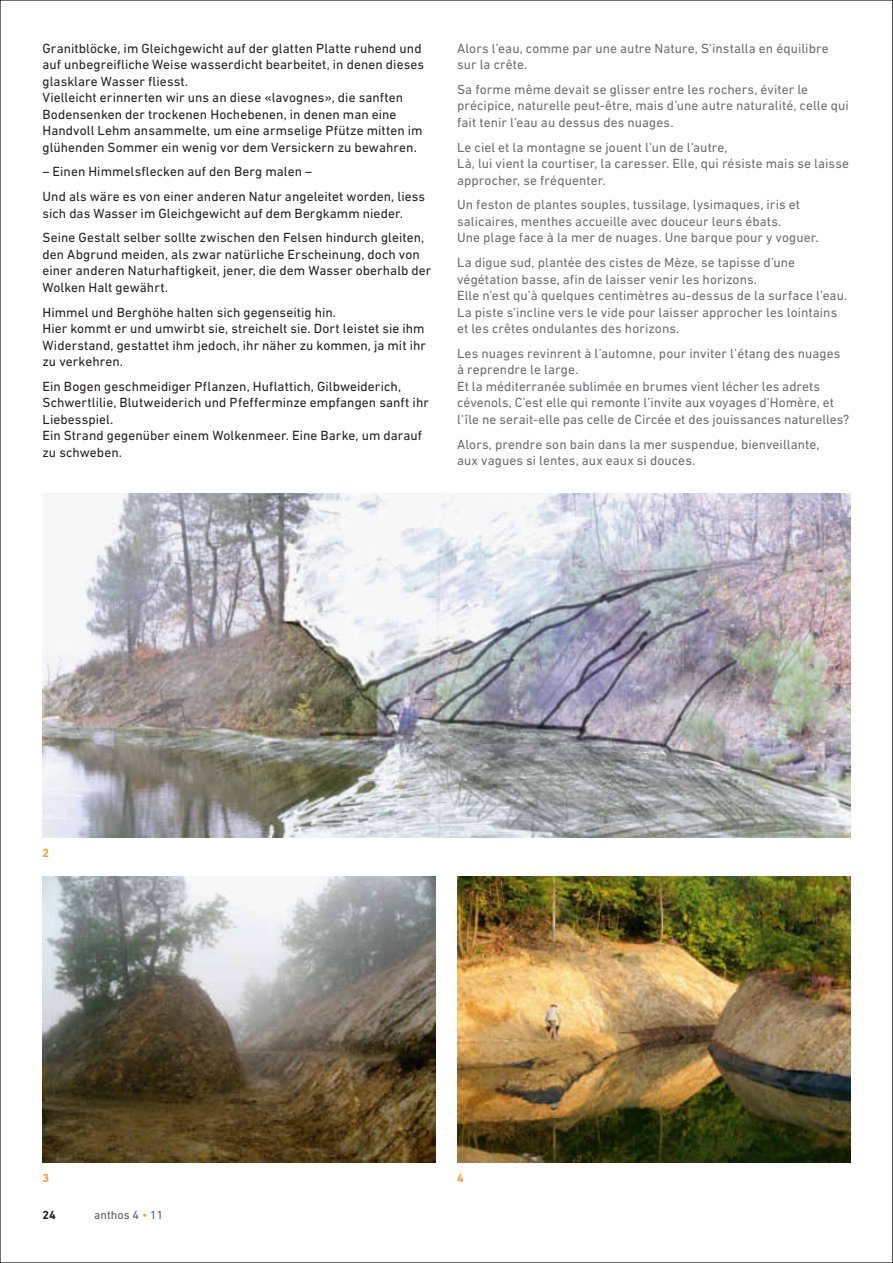
<style>
.page{position:relative;width:893px;height:1263px;background:#fff}
.page>*{position:absolute;margin:0;border:0;box-sizing:border-box;transform-origin:0 0}
.t1{font:13.5px/16.5px "DIN Next LT Pro";letter-spacing:.005em;color:#6c6d70}
.t2{font:13.5px/16.5px "DIN Next LT Pro";letter-spacing:.005em;color:#231f20}
.t3{font:12px "DIN Next LT Pro";letter-spacing:.005em;color:#57585a}
.t4{font:700 12px "DIN Next LT Pro";color:#f89b39}
.t5{font:700 12px "DIN Next LT Pro";color:#231f20}
.s1{color:#f89b39}
</style>
<div class="page">
<img style="left:43px;top:493px;width:807px;height:345px">
<img style="left:43px;top:876px;width:393px;height:287px">
<img style="left:457px;top:876px;width:393px;height:287px">
<svg style="left:892px;top:0;width:1px;height:1263px"></svg>
<p class="t2" style="left:43px;top:40px;width:383px">Granitblöcke, im Gleichgewicht auf der glatten Platte ruhend und auf unbegreifliche Weise wasserdicht bearbeitet, in denen dieses glasklare Wasser fliesst.<br>Vielleicht erinnerten wir uns an diese «lavognes», die sanften Bodensenken der trockenen Hochebenen, in denen man eine Handvoll Lehm ansammelte, um eine armselige Pfütze mitten im glühenden Sommer ein wenig vor dem Versickern zu bewahren.</p>
<p class="t2" style="left:43px;top:159px;width:384px;line-height:24.8px">– Einen Himmelsflecken auf den Berg malen –<br>Und als wäre es von einer anderen Natur angeleitet worden, liess</p>
<p class="t2" style="left:43px;top:200px;width:383px;line-height:24.8px">sich das Wasser im Gleichgewicht auf dem Bergkamm nieder.<br>Seine Gestalt selber sollte zwischen den Felsen hindurch gleiten,</p>
<p class="t2" style="left:43px;top:246px;width:390px">den Abgrund meiden, als zwar natürliche Erscheinung, doch von einer anderen Naturhaftigkeit, jener, die dem Wasser oberhalb der<br>Wolken Halt gewährt.</p>
<p class="t2" style="left:43px;top:304px;width:385px">Himmel und Berghöhe halten sich gegenseitig hin.<br>Hier kommt er und umwirbt sie, streichelt sie. Dort leistet sie ihm Widerstand, gestattet ihm jedoch, ihr näher zu kommen, ja mit ihr zu verkehren.</p>
<p class="t2" style="left:43px;top:378px;width:388px">Ein Bogen geschmeidiger Pflanzen, Huflattich, Gilbweiderich, Schwertlilie, Blutweiderich und Pfefferminze empfangen sanft ihr Liebesspiel.<br>Ein Strand gegenüber einem Wolkenmeer. Eine Barke, um darauf zu schweben.</p>
<p class="t1" style="left:457px;top:40px;width:373px">Alors l’eau, comme par une autre Nature, S’installa en équilibre sur la crête.</p>
<p class="t1" style="left:457px;top:81px;width:393px">Sa forme même devait se glisser entre les rochers, éviter le précipice, naturelle peut-être, mais d’une autre naturalité, celle qui fait tenir l’eau au dessus des nuages.</p>
<p class="t1" style="left:457px;top:139px;width:393px">Le ciel et la montagne se jouent l’un de l’autre,<br>Là, lui vient la courtiser, la caresser. Elle, qui résiste mais se laisse approcher, se fréquenter.</p>
<p class="t1" style="left:457px;top:196px;width:363px">Un feston de plantes souples, tussilage, lysimaques, iris et salicaires, menthes accueille avec douceur leurs ébats.<br>Une plage face à la mer de nuages. Une barque pour y voguer.</p>
<p class="t1" style="left:457px;top:254px;width:392px">La digue sud, plantée des cistes de Mèze, se tapisse d’une végétation basse, afin de laisser venir les horizons.<br>Elle n’est qu’à quelques centimètres au-dessus de la surface l’eau.<br>La piste s’incline vers le vide pour laisser approcher les lointains et les crêtes ondulantes des horizons.</p>
<p class="t1" style="left:457px;top:345px;width:394px">Les nuages revinrent à l’automne, pour inviter l’étang des nuages à reprendre le large.<br>Et la méditerranée sublimée en brumes vient lécher les adrets cévenols, C’est elle qui remonte l’invite aux voyages d’Homère, et l’île ne serait-elle pas celle de Circée et des jouissances naturelles?</p>
<p class="t1" style="left:457px;top:436px;width:364px">Alors, prendre son bain dans la mer suspendue, bienveillante, aux vagues si lentes, aux eaux si douces.</p>
<p class="t4" style="left:43px;top:846px;width:8px">2</p>
<p class="t4" style="left:43px;top:1171px;width:8px">3</p>
<p class="t4" style="left:457px;top:1171px;width:8px">4</p>
<p class="t5" style="left:43px;top:1208px;width:15px">24</p>
<p class="t3" style="left:94px;top:1208px;width:71px">anthos 4 <span class="s1">•</span> 11</p>
</div>
